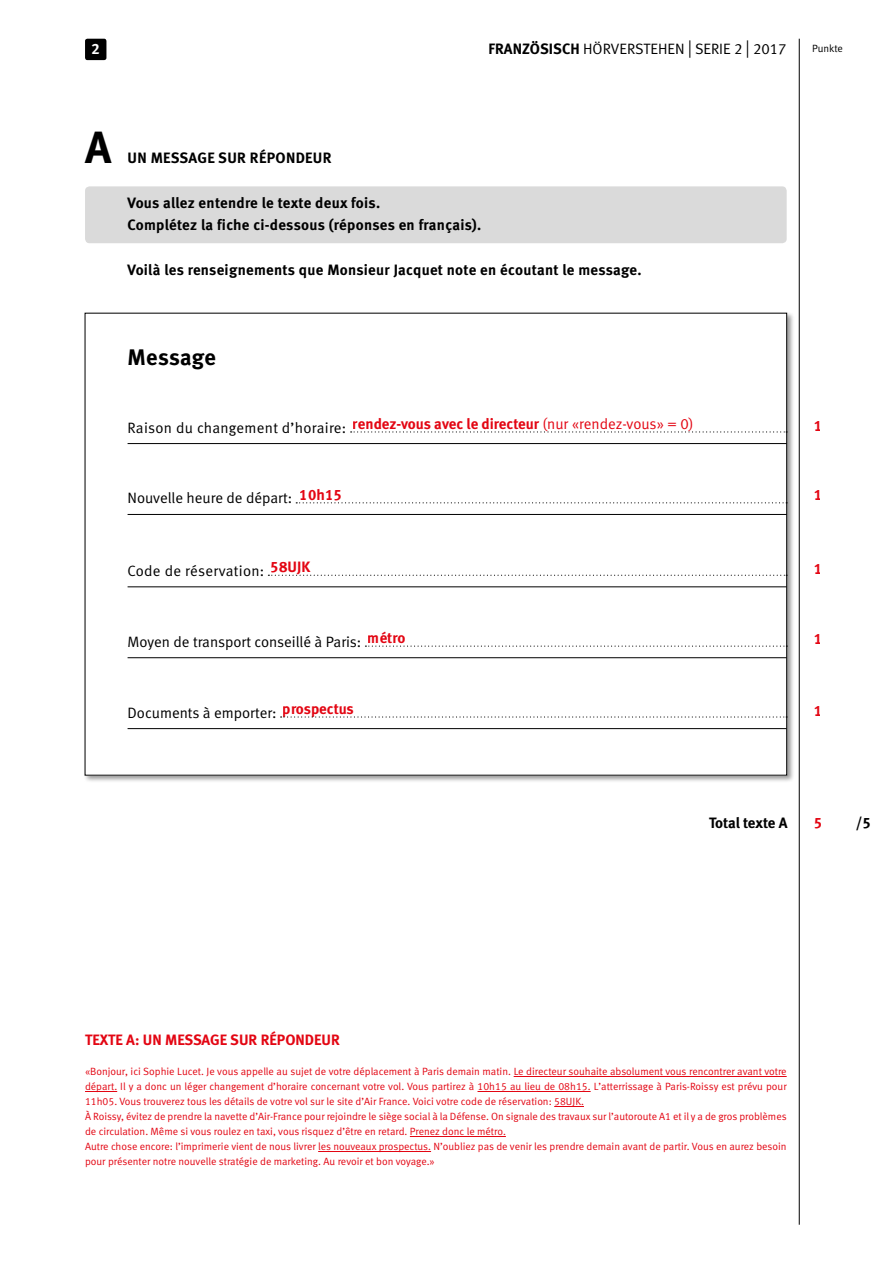
<style>
.page{position:relative;width:893px;height:1263px;background:#fff}
.page>*{position:absolute;margin:0;border:0;box-sizing:border-box;transform-origin:0 0}
.Titel_01_ohne_Linie{font:45px "Meta Bold LF";color:#000}
.Titel_01_ohne_Linie-2{font:22.5px "Meta Bold LF";letter-spacing:.015em;color:#000}
.Titel_01_ohne_Linie-3{font:15px/22.5px "Meta Bold LF";letter-spacing:.02em;color:#000}
.Titel_03{font:15px "Meta Normal LF";color:#000}
.t1{font:15px "Meta Bold LF";color:#e30613}
.Titel_01_ohne_Linie-4{font:15px "Meta Normal LF";letter-spacing:.02em;color:#000}
.Titel_03-2{font:15px "Meta Normal LF";letter-spacing:.02em;color:#000}
.Text_mit_Linie_unten{font:15px "Meta Bold LF";letter-spacing:-.01em;color:#000}
.t2{font:15px "Meta Bold LF";color:#fff}
.t3{font:10.5px/15px "Meta Normal LF";color:#e30613}
.t4{font:10.5px "Meta Normal LF";letter-spacing:-.005em;color:#000}
.s1{font-family:"Meta Bold LF"}
.s2{font-size:18px}
.s3{font-family:"Meta Normal LF"}
</style>
<div class="page">
<div style="left:85px;top:39px;width:21px;height:21px;background:#000;border-radius:2px"></div>
<hr style="left:799px;top:39px;width:1px;height:1186px;background:#000">
<div style="left:83px;top:311px;width:711px;height:472px;background:#000;opacity:.4"></div>
<div style="left:85px;top:313px;width:702px;height:462px;background:#fff"></div>
<div style="left:85px;top:186px;width:702px;height:57px;background:#dadada;border-radius:4px"></div>
<hr style="left:128px;top:443px;width:659px;height:1px;background:#000">
<hr style="left:128px;top:514px;width:659px;height:1px;background:#000">
<hr style="left:128px;top:587px;width:659px;height:1px;background:#000">
<hr style="left:128px;top:657px;width:659px;height:1px;background:#000">
<hr style="left:128px;top:728px;width:659px;height:1px;background:#000">
<svg style="left:351px;top:431px;width:436px;height:1px"></svg>
<svg style="left:296px;top:502px;width:491px;height:1px"></svg>
<svg style="left:268px;top:575px;width:519px;height:1px"></svg>
<svg style="left:365px;top:645px;width:422px;height:2px"></svg>
<svg style="left:281px;top:716px;width:506px;height:1px"></svg>
<hr style="left:514px;top:1076px;width:273px;height:1px;background:#e30613">
<hr style="left:85px;top:1091px;width:32px;height:1px;background:#e30613">
<hr style="left:477px;top:1091px;width:114px;height:1px;background:#e30613">
<hr style="left:554px;top:1106px;width:30px;height:1px;background:#e30613">
<hr style="left:410px;top:1136px;width:96px;height:1px;background:#e30613">
<hr style="left:318px;top:1151px;width:113px;height:1px;background:#e30613">
<p class="Titel_03" style="left:489px;top:41px;width:300px"><span class="s1">FRANZÖSISCH</span> HÖRVERSTEHEN <span class="s2">|</span> SERIE 2 <span class="s2">|</span> 2017</p>
<p class="t2" style="left:91px;top:40px;width:10px">2</p>
<p class="t4" style="left:812px;top:43px;width:32px">Punkte</p>
<p class="Titel_01_ohne_Linie" style="left:85px;top:120px;width:28px">A</p>
<p class="Titel_01_ohne_Linie-3" style="left:128px;top:146px;width:205px">UN MESSAGE SUR RÉPONDEUR</p>
<p class="Titel_01_ohne_Linie-3" style="left:128px;top:191px;width:355px">Vous allez entendre le texte deux fois.<br>Complétez la fiche ci-dessous (réponses en français).</p>
<p class="Titel_01_ohne_Linie-3" style="left:128px;top:258px;width:515px">Voilà les renseignements que Monsieur Jacquet note en écoutant le message.</p>
<p class="Titel_01_ohne_Linie-2" style="left:128px;top:344px;width:90px">Message</p>
<p class="Titel_01_ohne_Linie-4" style="left:128px;top:419px;width:220px">Raison du changement d’horaire:</p>
<h3 class="t1" style="left:353px;top:415px;width:342px">rendez-vous avec le directeur <span class="s3">(nur «rendez-vous» = 0)</span></h3>
<p class="Titel_03" style="left:128px;top:489px;width:166px">Nouvelle heure de départ:</p>
<h3 class="t1" style="left:300px;top:485px;width:44px">10h15</h3>
<p class="Titel_03-2" style="left:128px;top:562px;width:138px">Code de réservation:</p>
<h3 class="t1" style="left:271px;top:557px;width:41px">58UJK</h3>
<p class="Titel_03" style="left:128px;top:633px;width:235px">Moyen de transport conseillé à Paris:</p>
<h3 class="t1" style="left:368px;top:629px;width:39px">métro</h3>
<p class="Titel_03" style="left:128px;top:704px;width:151px">Documents à emporter:</p>
<h3 class="t1" style="left:283px;top:700px;width:73px">prospectus</h3>
<h3 class="t1" style="left:813px;top:417px;width:10px">1</h3>
<h3 class="t1" style="left:813px;top:486px;width:10px">1</h3>
<h3 class="t1" style="left:813px;top:560px;width:10px">1</h3>
<h3 class="t1" style="left:813px;top:630px;width:10px">1</h3>
<h3 class="t1" style="left:813px;top:702px;width:10px">1</h3>
<p class="Text_mit_Linie_unten" style="left:709px;top:814px;width:80px">Total texte A</p>
<p class="Text_mit_Linie_unten" style="left:856px;top:814px;width:16px">/5</p>
<h3 class="t1" style="left:813px;top:814px;width:10px">5</h3>
<h3 class="t1" style="left:85px;top:1031px;width:256px">TEXTE A: UN MESSAGE SUR RÉPONDEUR</h3>
<p class="t3" style="left:85px;top:1064px;width:703px">«Bonjour, ici Sophie Lucet. Je vous appelle au sujet de votre déplacement à Paris demain matin. Le directeur souhaite absolument vous rencontrer avant votre départ. Il y a donc un léger changement d’horaire concernant votre vol. Vous partirez à 10h15 au lieu de 08h15. L’atterrissage à Paris-Roissy est prévu pour 11h05. Vous trouverez tous les détails de votre vol sur le site d’Air France. Voici votre code de réservation: 58UJK.<br>À Roissy, évitez de prendre la navette d’Air-France pour rejoindre le siège social à la Défense. On signale des travaux sur l’autoroute A1 et il y a de gros problèmes de circulation. Même si vous roulez en taxi, vous risquez d’être en retard. Prenez donc le métro.<br>Autre chose encore: l’imprimerie vient de nous livrer les nouveaux prospectus. N’oubliez pas de venir les prendre demain avant de partir. Vous en aurez besoin pour présenter notre nouvelle stratégie de marketing. Au revoir et bon voyage.»</p>
</div>
